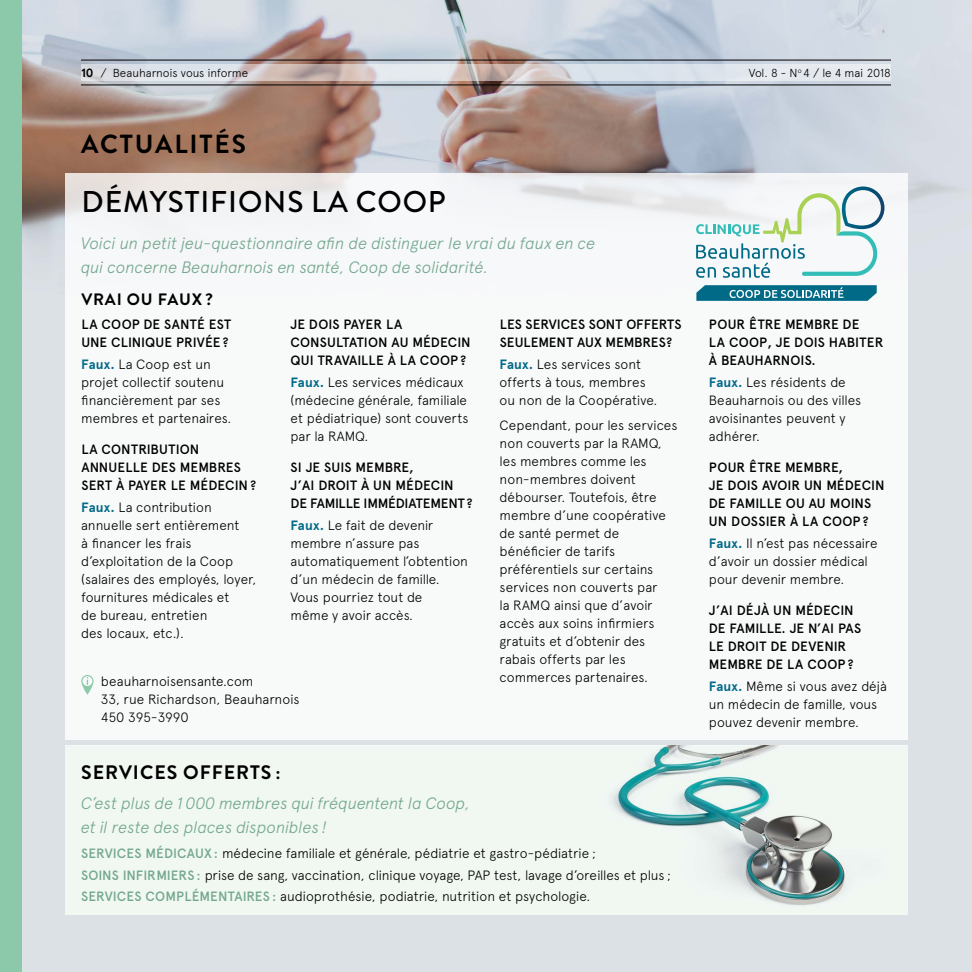
<style>
.page{position:relative;width:972px;height:972px;background:#fff}
.page>*{position:absolute;margin:0;border:0;box-sizing:border-box;transform-origin:0 0}
.t1{font:500 30px "Brandon Grotesque";letter-spacing:.03em;color:#000}
.t2{font:700 26.25px "Brandon Grotesque";letter-spacing:.07em;color:#000}
.t3{font:700 19.5px "Brandon Grotesque";letter-spacing:.05em;color:#000}
.t4{font:italic 300 16.5px/24px "Apercu";letter-spacing:-.01em;color:#74a88e}
.t5{font:700 16.5px "Brandon Grotesque";color:#000}
.t6{font:300 13.5px/18px "Apercu";color:#000}
.t7{font:500 13.5px/18px "Apercu";letter-spacing:.01em;color:#000}
.t8{font:300 11.7px "Apercu";letter-spacing:-.01em;color:#000}
.s1{font-weight:700;font-size:12px}
.s2{font-weight:700;color:#006a87}
.s3{font-weight:500;color:#74a88e}
</style>
<div class="page">
<img style="left:22px;top:0;width:950px;height:972px">
<svg style="left:81px;top:64px;width:810px;height:17px;background:#d9d8dc"></svg>
<div style="left:65px;top:173px;width:843px;height:567px;background:#f8f9f9"></div>
<div style="left:0;top:0;width:22px;height:972px;background:#8cc9aa"></div>
<img style="left:65px;top:745px;width:843px;height:169px">
<hr style="left:81px;top:60px;width:810px;height:1px;background:#000">
<hr style="left:81px;top:85px;width:810px;height:1px;background:#000">
<svg style="left:696px;top:285px;width:181px;height:16px;background:#2d849c"></svg>
<svg style="left:696px;top:186px;width:188px;height:92px"></svg>
<svg style="left:81px;top:675px;width:13px;height:20px"></svg>
<p class="t8" style="left:81px;top:66px;width:169px"><span class="s1">10</span> / Beauharnois vous informe</p>
<p class="t8" style="left:749px;top:66px;width:144px">Vol. 8 - N<sup>o</sup> 4 / le 4 mai 2018</p>
<h2 class="t2" style="left:81px;top:126px;width:166px">ACTUALITÉS</h2>
<h1 class="t1" style="left:81px;top:181px;width:362px">DÉMYSTIFIONS LA COOP</h1>
<p class="t4" style="left:81px;top:231px;width:516px">Voici un petit jeu-questionnaire afin de distinguer le vrai du faux en ce qui concerne Beauharnois en santé, Coop de solidarité.</p>
<p class="t5" style="left:81px;top:288px;width:133px">VRAI OU FAUX?</p>
<p class="t7" style="left:81px;top:316px;width:151px">LA COO P DE SANTÉ EST<br>UNE CLINIQUE PRIVÉE ?</p>
<p class="t6" style="left:81px;top:355px;width:151px"><span class="s2">Faux.</span> La Coop est un projet collectif soutenu financièrement par ses membres et partenaires.</p>
<p class="t7" style="left:81px;top:441px;width:176px">LA CONTRIBUTION<br>ANNUELLE DES MEMBRES<br>SERT À PAYER LE M ÉDECIN ?</p>
<p class="t6" style="left:81px;top:498px;width:176px"><span class="s2">Faux.</span> La contribution annuelle sert entièrement<br>à financer les frais d’exploitation de la Coop (salaires des employés, loyer, fournitures médicales et<br>de bureau, entretien<br>des locaux, etc.).</p>
<p class="t7" style="left:500px;top:316px;width:183px">LES SERVICES SONT OFFERTS<br>SEULEM ENT AUX M EM BRES?</p>
<p class="t6" style="left:500px;top:355px;width:159px"><span class="s2">Faux.</span> Les services sont offerts à tous, membres ou non de la Coopérative.</p>
<p class="t6" style="left:500px;top:416px;width:179px">Cependant, pour les services non couverts par la RAMQ, les membres comme les non-membres doivent débourser. Toutefois, être membre d’une coopérative de santé permet de bénéficier de tarifs préférentiels sur certains services non couverts par<br>la RAMQ ainsi que d’avoir accès aux soins infirmiers gratuits et d’obtenir des rabais offerts par les commerces partenaires.</p>
<p class="t7" style="left:291px;top:316px;width:182px">JE DOIS PAYER LA<br>CONSULTATION AU M ÉDECIN<br>QUI TRAVAILLE À LA COOP ?</p>
<p class="t6" style="left:290px;top:373px;width:180px"><span class="s2">Faux.</span> Les services médicaux (médecine générale, familiale et pédiatrique) sont couverts par la RAMQ.</p>
<p class="t7" style="left:291px;top:459px;width:184px">SI JE SUIS MEMBRE,<br>J’AI DROIT À UN M ÉDECIN<br>DE FAMILLE IMMÉDIATEMENT?</p>
<p class="t6" style="left:290px;top:516px;width:179px"><span class="s2">Faux.</span> Le fait de devenir membre n’assure pas automatiquement l’obtention d’un médecin de famille.<br>Vous pourriez tout de<br>même y avoir accès.</p>
<p class="t6" style="left:101px;top:672px;width:200px">beauharnoisensante.com<br>33, rue Richardson, Beauharnois<br>450 395-3990</p>
<h3 class="t3" style="left:81px;top:758px;width:201px">SERVICES OFFERTS:</h3>
<p class="t4" style="left:81px;top:791px;width:391px">C’est plus de 1 000 membres qui fréquentent la Coop, et il reste des places disponibles !</p>
<p class="t6" style="left:81px;top:843px;width:592px;line-height:21.5px"><span class="s3">SERVICES M ÉDICAUX :</span> médecine familiale et générale, pédiatrie et gastro-pédiatrie ;<br><span class="s3">SOINS INFIRM IERS :</span> prise de sang, vaccination, clinique voyage, PAP test, lavage d’oreilles et plus ;<br><span class="s3">SERVICES COM</span></p>
<p class="t6" style="left:176px;top:887px;width:416px"><span class="s3">PLÉM ENTAIRES :</span> audioprothésie, podiatrie, nutrition et psychologie.</p>
<p class="t7" style="left:709px;top:316px;width:176px">POUR ÊTRE M EM BRE DE<br>LA COOP, J E DOIS HABITER<br>À BEAUHARNOIS.</p>
<p class="t6" style="left:709px;top:373px;width:154px"><span class="s2">Faux.</span> Les résidents de<br>Beauharnois ou des villes avoisinantes peuvent y adhérer.</p>
<p class="t7" style="left:709px;top:459px;width:177px">POUR ÊTRE M EM BRE,<br>JE DOIS AVOIR UN M ÉDECIN<br>DE FAM ILLE OU AU MOINS<br>UN DOSSIER À LA COOP ?</p>
<p class="t6" style="left:709px;top:534px;width:170px"><span class="s2">Faux.</span> Il n’est pas nécessaire d’avoir un dossier médical pour devenir membre.</p>
<p class="t7" style="left:709px;top:602px;width:154px">J’AI DÉJÀ UN M ÉDECIN<br>DE FAM ILLE. JE N’AI PAS<br>LE DROIT DE DEVENIR<br>MEMBRE DE LA COOP?</p>
<p class="t6" style="left:709px;top:677px;width:180px"><span class="s2">Faux.</span> Même si vous avez déjà un médecin de famille, vous pouvez devenir membre.</p>
</div>
